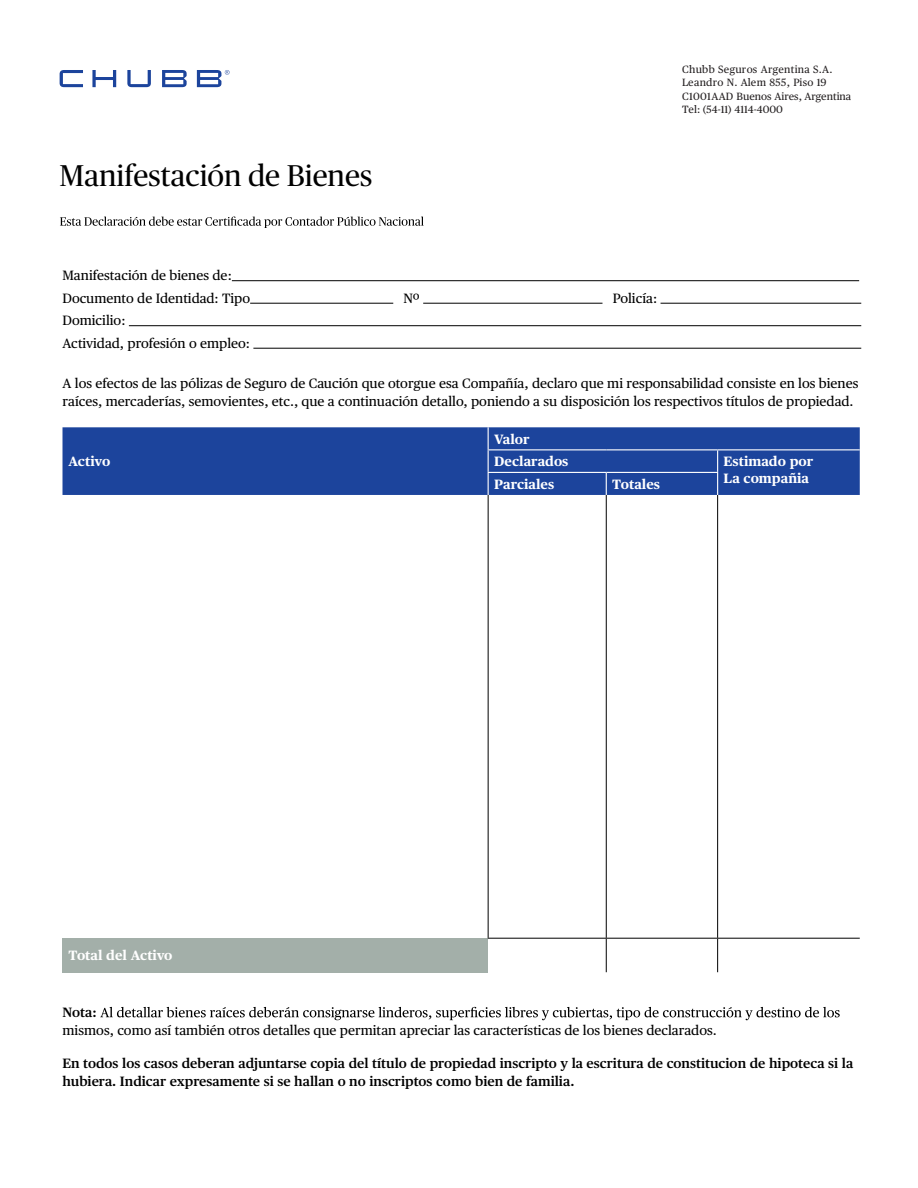
<style>
.page{position:relative;width:918px;height:1188px;background:#fff}
.page>*{position:absolute;margin:0;border:0;box-sizing:border-box;transform-origin:0 0}
.t1{font:30px "Chubb Publico";color:#000}
.t2{font:13.5px/22.5px "Chubb Publico Text";color:#000}
.t3{font:600 13.5px/18px "Chubb Publico Text";color:#000}
.t4{font:700 13.5px/22.5px "Chubb Publico Text";color:#fff}
.t5{font:10.5px/13.5px "Chubb Publico Text";letter-spacing:.03em;color:#231f20}
</style>
<div class="page">
<svg style="left:60px;top:70px;width:169px;height:17px"></svg>
<svg style="left:60px;top:217px;width:364px;height:11px"></svg>
<hr style="left:232px;top:280px;width:627px;height:1px;background:#000">
<hr style="left:250px;top:303px;width:143px;height:1px;background:#000">
<hr style="left:423px;top:303px;width:180px;height:1px;background:#000">
<hr style="left:661px;top:303px;width:200px;height:1px;background:#000">
<hr style="left:129px;top:325px;width:732px;height:1px;background:#000">
<hr style="left:253px;top:348px;width:608px;height:1px;background:#000">
<div style="left:63px;top:427px;width:797px;height:68px;background:#1c449c"></div>
<div style="left:63px;top:938px;width:425px;height:34px;background:#a3afa9"></div>
<hr style="left:488px;top:495px;width:1px;height:443px;background:#000">
<hr style="left:606px;top:495px;width:1px;height:443px;background:#000">
<hr style="left:717px;top:495px;width:1px;height:443px;background:#000">
<hr style="left:488px;top:938px;width:118px;height:1px;background:#000">
<hr style="left:606px;top:938px;width:112px;height:1px;background:#000">
<hr style="left:606px;top:939px;width:1px;height:33px;background:#000">
<hr style="left:718px;top:938px;width:142px;height:1px;background:#000">
<hr style="left:717px;top:939px;width:1px;height:33px;background:#000">
<hr style="left:488px;top:449px;width:118px;height:1px;background:#fff">
<hr style="left:606px;top:449px;width:112px;height:1px;background:#fff">
<hr style="left:718px;top:449px;width:142px;height:1px;background:#fff">
<hr style="left:488px;top:472px;width:118px;height:1px;background:#fff">
<svg style="left:488px;top:427px;width:1px;height:68px"></svg>
<hr style="left:606px;top:472px;width:112px;height:1px;background:#fff">
<svg style="left:606px;top:473px;width:1px;height:22px"></svg>
<svg style="left:717px;top:450px;width:1px;height:45px"></svg>
<svg style="left:100px;top:1007px;width:740px;height:13px"></svg>
<h1 class="t1" style="left:60px;top:155px;width:314px">Manifestación de Bienes</h1>
<p class="t5" style="left:682px;top:62px;width:171px">Chubb Seguros Argentina S.A.<br>Leandro N. Alem 855, Piso 19<br>C1001AAD Buenos Aires, Argentina<br>Tel: (54-11) 4114-4000</p>
<p class="t2" style="left:63px;top:264px;width:189px">Manifestación de bienes de:<br>Documento de Identidad: Tipo</p>
<p class="t2" style="left:403px;top:286px;width:18px">Nº</p>
<p class="t2" style="left:613px;top:286px;width:46px">Policía:</p>
<p class="t2" style="left:63px;top:309px;width:189px">Domicilio:<br>Actividad, profesión o empleo:</p>
<p class="t2" style="left:63px;top:374px;width:797px;line-height:18px">A los efectos de las pólizas de Seguro de Caución que otorgue esa Compañía, declaro que mi responsabilidad consiste en los bienes raíces, mercaderías, semovientes, etc., que a continuación detallo, poniendo a su disposición los respectivos títulos de propiedad.</p>
<p class="t4" style="left:69px;top:449px;width:43px">Activo</p>
<p class="t4" style="left:68px;top:944px;width:106px">Total del Activo</p>
<p class="t4" style="left:494px;top:427px;width:76px">Valor<br>Declarados</p>
<p class="t4" style="left:494px;top:472px;width:62px">Parciales</p>
<p class="t4" style="left:612px;top:472px;width:49px">Totales</p>
<p class="t4" style="left:724px;top:452px;width:91px;line-height:16.5px">Estimado por<br>La compañia</p>
<p class="t3" style="left:62px;top:1003px;width:36px">Nota:</p>
<p class="t2" style="left:62px;top:1018px;width:656px">mismos, como así también otros detalles que permitan apreciar las características de los bienes declarados.</p>
<p class="t3" style="left:63px;top:1054px;width:792px">En todos los casos deberan adjuntarse copia del título de propiedad inscripto y la escritura de constitucion de hipoteca si la hubiera. Indicar expresamente si se hallan o no inscriptos como bien de familia.</p>
</div>
